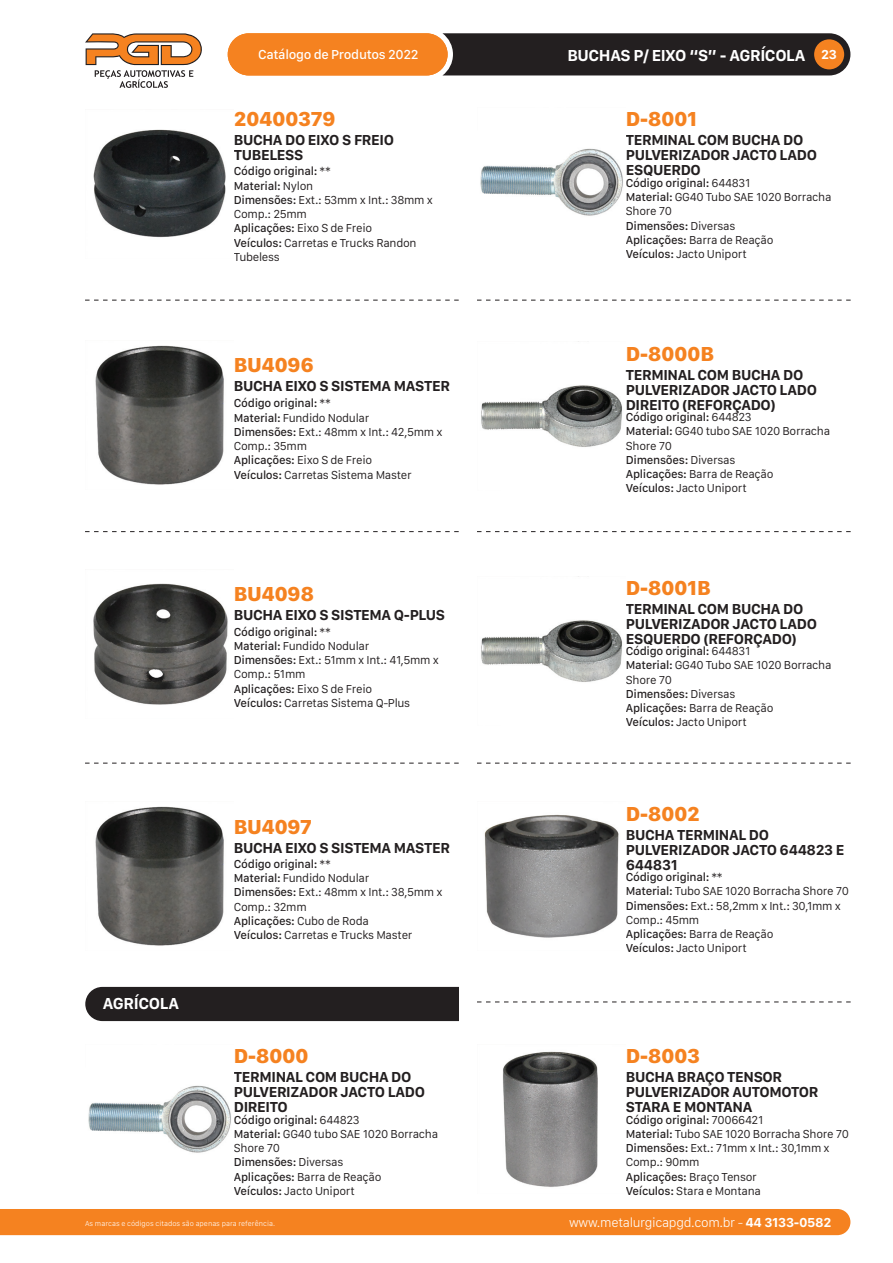
<style>
.page{position:relative;width:893px;height:1263px;background:#fff}
.page>*{position:absolute;margin:0;border:0;box-sizing:border-box;transform-origin:0 0}
.t1{font:800 21px "San Francisco Text";letter-spacing:-.025em;color:#f58220}
.t2{font:700 16.5px "San Francisco Text";letter-spacing:-.025em;color:#fff}
.t3{font:700 15px/15px "San Francisco Text";letter-spacing:-.025em;color:#231f20}
.t4{font:300 13.5px "San Francisco Text";letter-spacing:-.025em;color:#fff}
.t5{font:500 13.5px "San Francisco Text";letter-spacing:-.025em;color:#fff}
.t6{font:700 13.5px "San Francisco Text";color:#fff}
.t7{font:12px/14.2px "San Francisco Text";letter-spacing:-.025em;color:#231f20}
.t8{font:300 7.5px "San Francisco Text";color:#fff}
.s1{font-weight:500}
.s2{font-weight:700}
</style>
<div class="page">
<div style="left:0;top:1209px;width:850px;height:26px;background:#f58220"></div>
<svg style="left:85px;top:33px;width:117px;height:55px"></svg>
<div style="left:442px;top:33px;width:408px;height:42px;background:#231f20"></div>
<div style="left:228px;top:33px;width:220px;height:42px;background:#f58220;border-radius:21px"></div>
<div style="left:814px;top:39px;width:30px;height:30px;background:#f58220;border-radius:50%"></div>
<img style="left:93px;top:129px;width:133px;height:109px">
<img style="left:95px;top:345px;width:129px;height:140px">
<img style="left:93px;top:583px;width:135px;height:122px">
<img style="left:95px;top:806px;width:129px;height:140px">
<img style="left:481px;top:576px;width:141px;height:106px">
<img style="left:484px;top:814px;width:135px;height:124px">
<img style="left:503px;top:1051px;width:95px;height:136px">
<img style="left:481px;top:385px;width:141px;height:62px">
<img style="left:480px;top:148px;width:143px;height:68px">
<img style="left:88px;top:1085px;width:143px;height:68px">
<div style="left:85px;top:987px;width:374px;height:34px;background:#231f20"></div>
<svg style="left:85px;top:300px;width:374px;height:1px"></svg>
<svg style="left:85px;top:531px;width:374px;height:1px"></svg>
<svg style="left:477px;top:763px;width:374px;height:1px"></svg>
<svg style="left:477px;top:531px;width:374px;height:1px"></svg>
<svg style="left:477px;top:300px;width:374px;height:1px"></svg>
<svg style="left:477px;top:1001px;width:374px;height:1px"></svg>
<svg style="left:85px;top:763px;width:374px;height:1px"></svg>
<h2 class="t2" style="left:567px;top:45px;width:240px">BUCHAS P/ EIXO “S” - AGRÍCOLA</h2>
<p class="t5" style="left:258px;top:46px;width:162px">Catálogo de Produtos 2022</p>
<p class="t6" style="left:821px;top:46px;width:17px">23</p>
<h1 class="t1" style="left:234px;top:106px;width:103px">20400379</h1>
<p class="t3" style="left:234px;top:134px;width:162px">BUCHA DO EIXO S FREIO<br>TUBELESS</p>
<p class="t7" style="left:234px;top:165px;width:201px"><span class="s1">Código original:</span> **<br><span class="s1">Material:</span> Nylon<br><span class="s1">Dimensões:</span> Ext.: 53mm x Int.: 38mm x<br>Comp.: 25mm<br><span class="s1">Aplicações:</span> Eixo S de Freio<br><span class="s1">Veículos:</span> Carretas e Trucks Randon<br>Tubeless</p>
<h1 class="t1" style="left:234px;top:352px;width:82px">BU4096</h1>
<p class="t3" style="left:234px;top:380px;width:218px">BUCHA EIXO S SISTEMA MASTER</p>
<p class="t7" style="left:234px;top:397px;width:210px"><span class="s1">Código original:</span> **<br><span class="s1">Material:</span> Fundido Nodular<br><span class="s1">Dimensões:</span> Ext.: 48mm x Int.: 42,5mm x<br>Comp.: 35mm<br><span class="s1">Aplicações:</span> Eixo S de Freio<br><span class="s1">Veículos:</span> Carretas Sistema Master</p>
<h1 class="t1" style="left:234px;top:581px;width:82px">BU4098</h1>
<p class="t3" style="left:234px;top:609px;width:213px">BUCHA EIXO S SISTEMA Q-PLUS</p>
<p class="t7" style="left:234px;top:625px;width:207px"><span class="s1">Código original:</span> **<br><span class="s1">Material:</span> Fundido Nodular<br><span class="s1">Dimensões:</span> Ext.: 51mm x Int.: 41,5mm x<br>Comp.: 51mm<br><span class="s1">Aplicações:</span> Eixo S de Freio<br><span class="s1">Veículos:</span> Carretas Sistema Q-Plus</p>
<h2 class="t2" style="left:103px;top:993px;width:78px">AGRÍCOLA</h2>
<h1 class="t1" style="left:234px;top:813px;width:80px">BU4097</h1>
<p class="t3" style="left:234px;top:841px;width:218px">BUCHA EIXO S SISTEMA MASTER</p>
<p class="t7" style="left:234px;top:857px;width:210px"><span class="s1">Código original:</span> **<br><span class="s1">Material:</span> Fundido Nodular<br><span class="s1">Dimensões:</span> Ext.: 48mm x Int.: 38,5mm x<br>Comp.: 32mm<br><span class="s1">Aplicações:</span> Cubo de Roda<br><span class="s1">Veículos:</span> Carretas e Trucks Master</p>
<h1 class="t1" style="left:234px;top:1043px;width:77px">D-8000</h1>
<p class="t3" style="left:234px;top:1071px;width:193px">TERMINAL COM BUCHA DO<br>PULVERIZADOR JACTO LADO<br>DIREITO</p>
<p class="t7" style="left:234px;top:1113px;width:206px"><span class="s1">Código original:</span> 644823<br><span class="s1">Material:</span> GG40 tubo SAE 1020 Borracha<br>Shore 70<br><span class="s1">Dimensões:</span> Diversas<br><span class="s1">Aplicações:</span> Barra de Reação<br><span class="s1">Veículos:</span> Jacto Uniport</p>
<p class="t8" style="left:85px;top:1218px;width:191px">As marcas e códigos citados são apenas para referência.</p>
<h1 class="t1" style="left:626px;top:106px;width:73px">D-8001</h1>
<p class="t3" style="left:626px;top:134px;width:193px">TERMINAL COM BUCHA DO<br>PULVERIZADOR JACTO LADO<br>ESQUERDO</p>
<p class="t7" style="left:626px;top:177px;width:207px"><span class="s1">Código original:</span> 644831<br><span class="s1">Material:</span> GG40 Tubo SAE 1020 Borracha<br>Shore 70<br><span class="s1">Dimensões:</span> Diversas<br><span class="s1">Aplicações:</span> Barra de Reação<br><span class="s1">Veículos:</span> Jacto Uniport</p>
<h1 class="t1" style="left:626px;top:340px;width:90px">D-8000B</h1>
<p class="t3" style="left:626px;top:368px;width:193px">TERMINAL COM BUCHA DO<br>PULVERIZADOR JACTO LADO<br>DIREITO (REFORÇADO)</p>
<p class="t7" style="left:626px;top:411px;width:206px"><span class="s1">Código original:</span> 644823<br><span class="s1">Material:</span> GG40 tubo SAE 1020 Borracha<br>Shore 70<br><span class="s1">Dimensões:</span> Diversas<br><span class="s1">Aplicações:</span> Barra de Reação<br><span class="s1">Veículos:</span> Jacto Uniport</p>
<h1 class="t1" style="left:626px;top:574px;width:87px">D-8001B</h1>
<p class="t3" style="left:626px;top:603px;width:193px">TERMINAL COM BUCHA DO<br>PULVERIZADOR JACTO LADO<br>ESQUERDO (REFORÇADO)</p>
<p class="t7" style="left:626px;top:645px;width:207px"><span class="s1">Código original:</span> 644831<br><span class="s1">Material:</span> GG40 Tubo SAE 1020 Borracha<br>Shore 70<br><span class="s1">Dimensões:</span> Diversas<br><span class="s1">Aplicações:</span> Barra de Reação<br><span class="s1">Veículos:</span> Jacto Uniport</p>
<h1 class="t1" style="left:626px;top:800px;width:76px">D-8002</h1>
<p class="t3" style="left:626px;top:828px;width:220px">BUCHA TERMINAL DO<br>PULVERIZADOR JACTO 644823 E<br>644831</p>
<p class="t7" style="left:626px;top:871px;width:225px"><span class="s1">Código original:</span> **<br><span class="s1">Material:</span> Tubo SAE 1020 Borracha Shore 70<br><span class="s1">Dimensões:</span> Ext.: 58,2mm x Int.: 30,1mm x<br>Comp.: 45mm<br><span class="s1">Aplicações:</span> Barra de Reação<br><span class="s1">Veículos:</span> Jacto Uniport</p>
<h1 class="t1" style="left:626px;top:1043px;width:76px">D-8003</h1>
<p class="t3" style="left:626px;top:1071px;width:194px">BUCHA BRAÇO TENSOR<br>PULVERIZADOR AUTOMOTOR<br>STARA E MONTANA</p>
<p class="t7" style="left:626px;top:1113px;width:225px"><span class="s1">Código original:</span> 70066421<br><span class="s1">Material:</span> Tubo SAE 1020 Borracha Shore 70<br><span class="s1">Dimensões:</span> Ext.: 71mm x Int.: 30,1mm x<br>Comp.: 90mm<br><span class="s1">Aplicações:</span> Braço Tensor<br><span class="s1">Veículos:</span> Stara e Montana</p>
<p class="t4" style="left:569px;top:1214px;width:264px">www.metalurgicapgd.com.br - <span class="s2">44 3133-0582</span></p>
</div>
